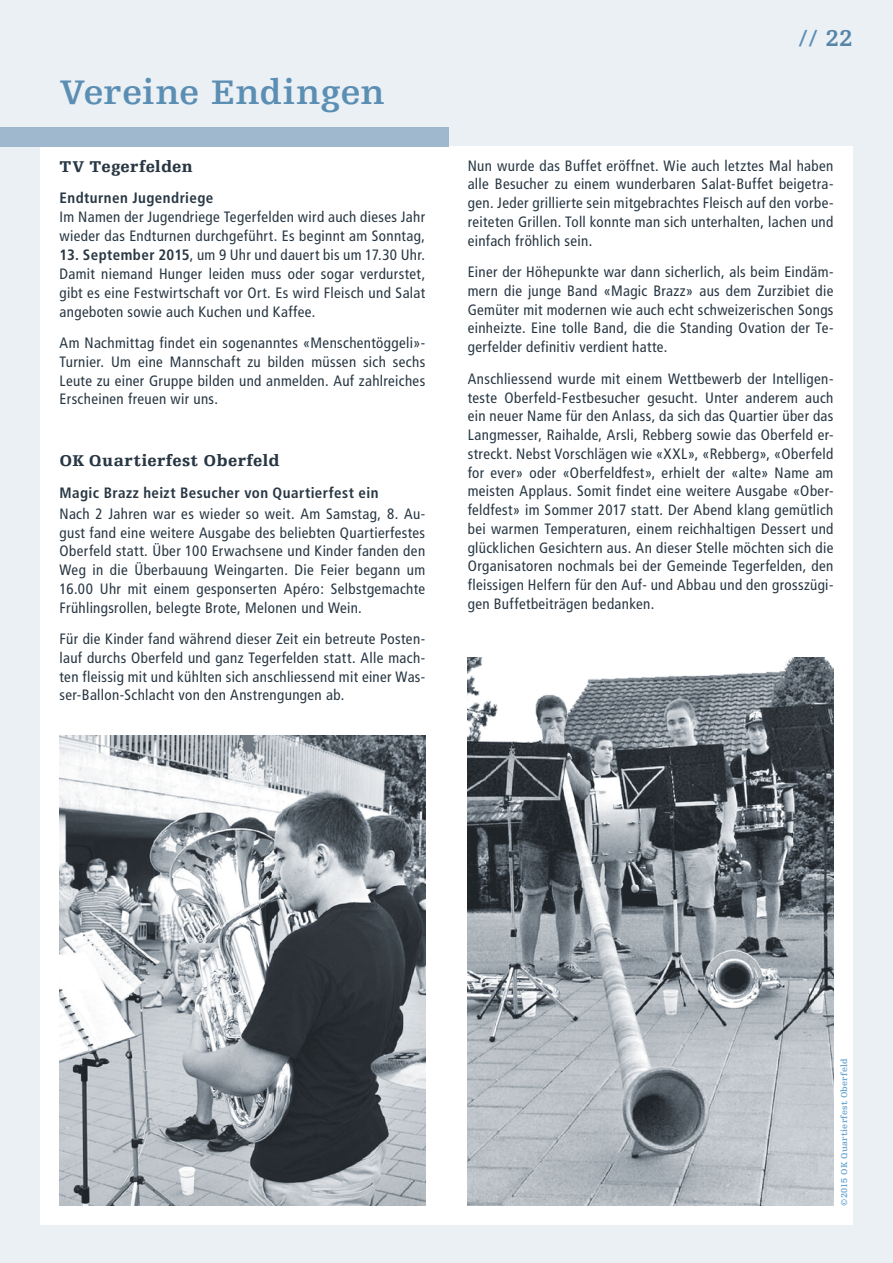
<style>
.page{position:relative;width:893px;height:1263px;background:#ebf0f5}
.page>*{position:absolute;margin:0;border:0;box-sizing:border-box;transform-origin:0 0}
.t1{font:700 36px "Egyptienne FLT";letter-spacing:.005em;color:#5b8eb3}
.t2{font:700 24px "Egyptienne FLT";color:#5b8eb3}
.t3{font:900 16.5px "Egyptienne FLT";letter-spacing:.025em;color:#283743}
.t4{font:condensed 15px/18.8px "Frutiger";letter-spacing:.025em;color:#283743;text-align:justify}
.t5{font:700 condensed 15px "Frutiger";letter-spacing:.03em;color:#283743}
.t6{font:700 9px "Egyptienne FLT";letter-spacing:.02em;color:#6aa5d1}
.s1{font-weight:700}
.s2{color:#5685a8}
</style>
<div class="page">
<div style="left:40px;top:147px;width:813px;height:1078px;background:#fff"></div>
<div style="left:0;top:128px;width:449px;height:19px;background:#9fb8ce"></div>
<img style="left:468px;top:657px;width:365px;height:548px">
<img style="left:60px;top:736px;width:365px;height:469px">
<h1 class="t1" style="left:60px;top:72px;width:327px">Vereine Endingen</h1>
<p class="t3" style="left:60px;top:157px;width:135px">TV Tegerfelden</p>
<p class="t5" style="left:60px;top:189px;width:155px">Endturnen Jugendriege</p>
<p class="t4" style="left:60px;top:208px;width:367px">Im Namen der Jugendriege Tegerfelden wird auch dieses Jahr wieder das Endturnen durchgeführt. Es beginnt am Sonntag,</p>
<p class="t4" style="left:60px;top:246px;width:367px"><span class="s1">13. September 2015</span>, um 9 Uhr und dauert bis um 17.30 Uhr.<br>Damit niemand Hunger leiden muss oder sogar verdurstet, gibt es eine Festwirtschaft vor Ort. Es wird Fleisch und Salat angeboten sowie auch Kuchen und Kaffee.</p>
<p class="t4" style="left:60px;top:334px;width:367px">Am Nachmittag findet ein sogenanntes «Menschentöggeli»- Turnier. Um eine Mannschaft zu bilden müssen sich sechs Leute zu einer Gruppe bilden und anmelden. Auf zahlreiches Erscheinen freuen wir uns.</p>
<p class="t3" style="left:60px;top:452px;width:221px">OK Quartierfest Oberfeld</p>
<p class="t5" style="left:60px;top:484px;width:320px">Magic Brazz heizt Besucher von Quartierfest ein</p>
<p class="t4" style="left:60px;top:504px;width:367px">Nach 2 Jahren war es wieder so weit. Am Samstag, 8. Au&shy;gust fand eine weitere Ausgabe des beliebten Quartierfestes Oberfeld statt. Über 100 Erwachsene und Kinder fanden den Weg in die Überbauung Weingarten. Die Feier begann um 16.00 Uhr mit einem gesponserten Apéro: Selbstgemachte Frühlingsrollen, belegte Brote, Melonen und Wein.</p>
<p class="t4" style="left:60px;top:630px;width:367px">Für die Kinder fand während dieser Zeit ein betreute Posten&shy;lauf durchs Oberfeld und ganz Tegerfelden statt. Alle mach&shy;ten fleissig mit und kühlten sich anschliessend mit einer Was&shy;ser-Ballon-Schlacht von den Anstrengungen ab.</p>
<h2 class="t2" style="left:799px;top:25px;width:55px">// <span class="s2">22</span></h2>
<p class="t4" style="left:468px;top:156px;width:367px">Nun wurde das Buffet eröffnet. Wie auch letztes Mal haben alle Besucher zu einem wunderbaren Salat-Buffet beigetra&shy;gen. Jeder grillierte sein mitgebrachtes Fleisch auf den vorbe&shy;reiteten Grillen. Toll konnte man sich unterhalten, lachen und einfach fröhlich sein.</p>
<p class="t4" style="left:468px;top:263px;width:367px">Einer der Höhepunkte war dann sicherlich, als beim Eindäm&shy;mern die junge Band «Magic Brazz» aus dem Zurzibiet die Gemüter mit modernen wie auch echt schweizerischen Songs einheizte. Eine tolle Band, die die Standing Ovation der Te&shy;gerfelder definitiv verdient hatte.</p>
<p class="t4" style="left:468px;top:369px;width:367px">Anschliessend wurde mit einem Wettbewerb der Intelligen&shy;teste Oberfeld-Festbesucher gesucht. Unter anderem auch ein neuer Name für den Anlass, da sich das Quartier über das Langmesser, Raihalde, Arsli, Rebberg sowie das Oberfeld er&shy;streckt. Nebst Vorschlägen wie «XXL», «Rebberg», «Oberfeld for ever» oder «Oberfeldfest», erhielt der «alte» Name am meisten Applaus. Somit findet eine weitere Ausgabe «Ober&shy;feldfest» im Sommer 2017 statt. Der Abend klang gemütlich bei warmen Temperaturen, einem reichhaltigen Dessert und glücklichen Gesichtern aus. An dieser Stelle möchten sich die Organisatoren nochmals bei der Gemeinde Tegerfelden, den fleissigen Helfern für den Auf- und Abbau und den grosszügi&shy;gen Buffetbeiträgen bedanken.</p>
<p class="t6" style="left:839px;top:1205px;width:148px;rotate:-90deg">©2015 OK Quartierfest Oberfeld</p>
</div>
